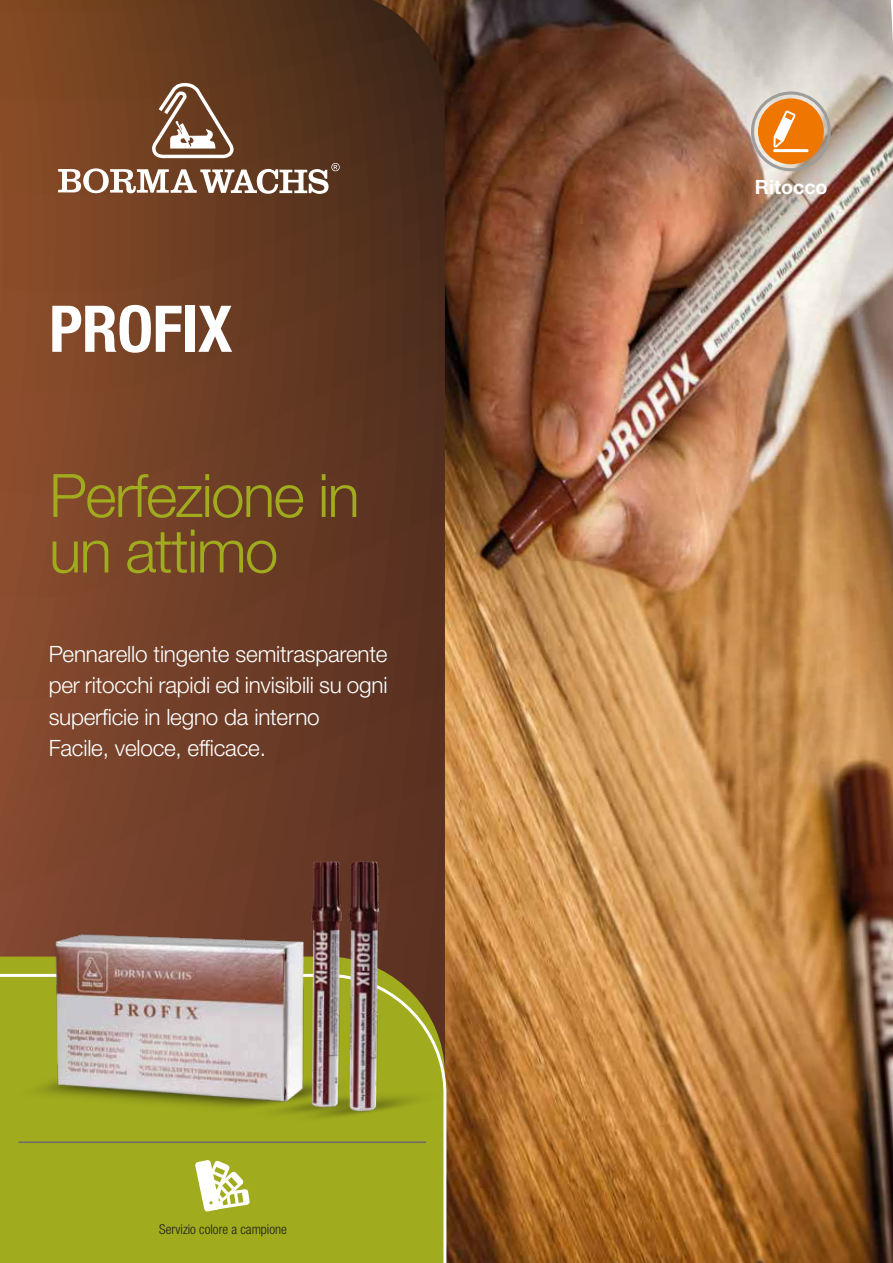
<style>
.page{position:relative;width:893px;height:1263px;background:#fff}
.page>*{position:absolute;margin:0;border:0;box-sizing:border-box;transform-origin:0 0}
.t1{font:700 condensed 64.5px "Helvetica Neue";letter-spacing:-.01em;color:#fff}
.t2{font:300 60px/55.5px "Helvetica Neue";letter-spacing:-.025em;color:#a0ab1e}
.t3{font:300 22.5px/31.5px "Helvetica Neue";letter-spacing:-.01em;color:#fff}
.t4{font:700 19.65px "Helvetica Neue";color:#fff}
.t5{font:300 condensed 13.5px "Helvetica Neue";color:#1d1d1b}
</style>
<div class="page">
<img style="left:445px;top:0;width:448px;height:1263px">
<svg style="left:0;top:0;width:445px;height:956px;background:#6b3c24"></svg>
<div style="left:0;top:972px;width:448px;height:291px;background:#a0ab1e"></div>
<svg style="left:58px;top:81px;width:282px;height:113px;background:#7e5841"></svg>
<hr style="left:18px;top:1141px;width:408px;height:2px;background:#6b6b6a">
<div style="left:758px;top:98px;width:66px;height:66px;background:#ee7601;border-radius:50%"></div>
<div style="left:751px;top:91px;width:80px;height:80px;border:3px solid #9d9d9c;border-radius:50%"></div>
<hr style="left:773px;top:149px;width:36px;height:3px;background:#fff;border-radius:2px">
<svg style="left:773px;top:111px;width:23px;height:37px"></svg>
<svg style="left:195px;top:1160px;width:55px;height:52px"></svg>
<img style="left:15px;top:861px;width:424px;height:262px">
<h1 class="t1" style="left:49px;top:290px;width:185px">PROFIX</h1>
<h2 class="t2" style="left:49px;top:467px;width:312px">Perfezione in un attimo</h2>
<p class="t3" style="left:49px;top:637px;width:340px">Pennarello tingente semitrasparente per ritocchi rapidi ed invisibili su ogni superficie in legno da interno<br>Facile, veloce, efficace.</p>
<p class="t5" style="left:159px;top:1221px;width:129px">Servizio colore a campione</p>
<p class="t4" style="left:755px;top:175px;width:74px">Ritocco</p>
</div>
